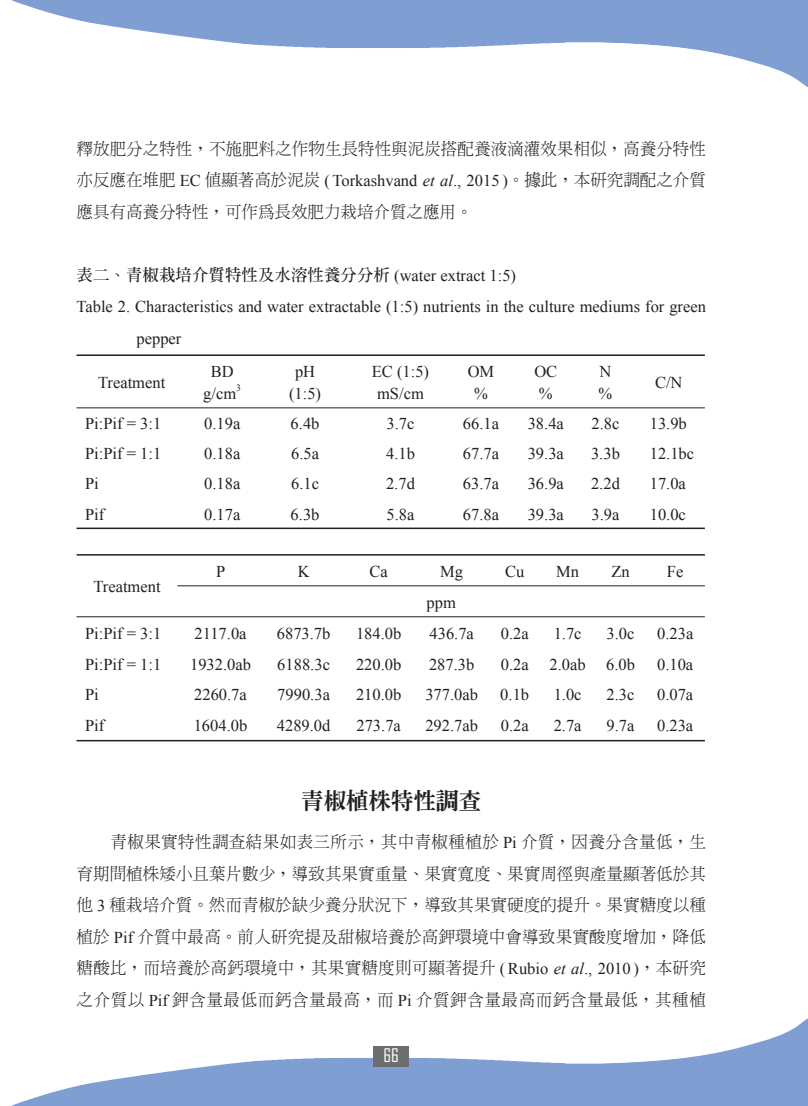
<style>
.page{position:relative;width:808px;height:1106px;background:#fff}
.page>*{position:absolute;margin:0;border:0;box-sizing:border-box;transform-origin:0 0}
.t1{font:800 22.5px "Inn Ming";color:#231f20}
.t2{font:18px "Agency FB";color:#fff}
.t3{font:16.5px/22.5px "Times New Roman";color:#231f20;text-align:center}
.t4{font:16.5px/31.5px "AR Ming B5 Light E Ten B5 H";letter-spacing:.01em;color:#231f20;text-align:justify}
.t5{font:16.5px "AR Ming B5 Bold E Ten B5 H";color:#231f20}
.t6{font:9.6px "Times New Roman";color:#231f20}
.s1{font-family:"Times New Roman"}
.s2{font-family:"Times New Roman";font-style:italic}
</style>
<div class="page">
<img style="left:11px;top:1018px;width:797px;height:88px">
<div style="left:374px;top:1046px;width:35px;height:21px;background:#6d6e70"></div>
<img style="left:11px;top:0;width:797px;height:88px">
<hr style="left:77px;top:354px;width:628px;height:2px;background:#231f20">
<hr style="left:77px;top:527px;width:628px;height:2px;background:#231f20">
<hr style="left:77px;top:407px;width:628px;height:1px;background:#231f20">
<hr style="left:77px;top:554px;width:628px;height:1px;background:#231f20">
<hr style="left:77px;top:740px;width:628px;height:1px;background:#231f20">
<hr style="left:77px;top:616px;width:628px;height:1px;background:#231f20">
<hr style="left:177px;top:585px;width:528px;height:1px;background:#231f20">
<p class="t4" style="left:77px;top:135px;width:631px">釋放肥分之特性，不施肥料之作物生長特性與泥炭搭配養液滴灌效果相似，高養分特性亦反應在堆肥 <span class="s1">EC</span> 值顯著高於泥炭 <span class="s1">( Torkashvand</span> <span class="s2">et al</span><span class="s1">., 2015 )</span>。據此，本研究調配之介質應具有高養分特性，可作為長效肥力栽培介質之應用。</p>
<p class="t5" style="left:77px;top:268px;width:441px">表二、青椒栽培介質特性及水溶性養分分析 <span class="s1">(water extract 1:5)</span></p>
<p class="t3" style="left:137px;top:291px;width:571px;line-height:31.5px;text-align:left;text-indent:-60px">Table 2. Characteristics and water extractable (1:5) nutrients in the culture mediums for green pepper</p>
<p class="t3" style="left:98px;top:371px;width:69px">Treatment</p>
<p class="t3" style="left:203px;top:360px;width:34px">BD g/cm</p>
<p class="t3" style="left:289px;top:360px;width:34px">pH (1:5)</p>
<p class="t3" style="left:372px;top:360px;width:59px">EC (1:5) mS/cm</p>
<p class="t3" style="left:468px;top:360px;width:28px">OM %</p>
<p class="t3" style="left:534px;top:360px;width:24px;text-align:left">OC %</p>
<p class="t3" style="left:599px;top:360px;width:15px;text-align:left">N %</p>
<p class="t3" style="left:655px;top:371px;width:29px">C/N</p>
<p class="t6" style="left:236px;top:382px;width:6px">3</p>
<p class="t3" style="left:85px;top:412px;width:78px">Pi:Pif = 3:1</p>
<p class="t3" style="left:204px;top:412px;width:38px">0.19a</p>
<p class="t3" style="left:291px;top:412px;width:30px">6.4b</p>
<p class="t3" style="left:386px;top:412px;width:29px">3.7c</p>
<p class="t3" style="left:463px;top:412px;width:38px">66.1a</p>
<p class="t3" style="left:528px;top:412px;width:38px">38.4a</p>
<p class="t3" style="left:591px;top:412px;width:29px">2.8c</p>
<p class="t3" style="left:650px;top:412px;width:39px">13.9b</p>
<p class="t3" style="left:85px;top:442px;width:78px">Pi:Pif = 1:1</p>
<p class="t3" style="left:204px;top:442px;width:38px">0.18a</p>
<p class="t3" style="left:291px;top:442px;width:29px">6.5a</p>
<p class="t3" style="left:386px;top:442px;width:30px">4.1b</p>
<p class="t3" style="left:463px;top:442px;width:38px">67.7a</p>
<p class="t3" style="left:528px;top:442px;width:38px">39.3a</p>
<p class="t3" style="left:591px;top:442px;width:30px">3.3b</p>
<p class="t3" style="left:650px;top:442px;width:46px">12.1bc</p>
<p class="t3" style="left:85px;top:472px;width:15px">Pi</p>
<p class="t3" style="left:204px;top:472px;width:38px">0.18a</p>
<p class="t3" style="left:291px;top:472px;width:29px">6.1c</p>
<p class="t3" style="left:386px;top:472px;width:30px">2.7d</p>
<p class="t3" style="left:463px;top:472px;width:38px">63.7a</p>
<p class="t3" style="left:528px;top:472px;width:38px">36.9a</p>
<p class="t3" style="left:591px;top:472px;width:30px">2.2d</p>
<p class="t3" style="left:650px;top:472px;width:38px">17.0a</p>
<p class="t3" style="left:85px;top:502px;width:21px">Pif</p>
<p class="t3" style="left:204px;top:502px;width:38px">0.17a</p>
<p class="t3" style="left:291px;top:502px;width:30px">6.3b</p>
<p class="t3" style="left:386px;top:502px;width:29px">5.8a</p>
<p class="t3" style="left:463px;top:502px;width:38px">67.8a</p>
<p class="t3" style="left:528px;top:502px;width:38px">39.3a</p>
<p class="t3" style="left:591px;top:502px;width:29px">3.9a</p>
<p class="t3" style="left:650px;top:502px;width:38px">10.0c</p>
<p class="t3" style="left:93px;top:575px;width:69px">Treatment</p>
<p class="t3" style="left:216px;top:560px;width:11px">P</p>
<p class="t3" style="left:298px;top:560px;width:13px">K</p>
<p class="t3" style="left:369px;top:560px;width:20px">Ca</p>
<p class="t3" style="left:440px;top:560px;width:24px">Mg</p>
<p class="t3" style="left:505px;top:560px;width:21px">Cu</p>
<p class="t3" style="left:556px;top:560px;width:24px">Mn</p>
<p class="t3" style="left:611px;top:560px;width:20px">Zn</p>
<p class="t3" style="left:667px;top:560px;width:18px">Fe</p>
<p class="t3" style="left:426px;top:590px;width:31px">ppm</p>
<p class="t3" style="left:85px;top:621px;width:78px">Pi:Pif = 3:1</p>
<p class="t3" style="left:194px;top:621px;width:54px">2117.0a</p>
<p class="t3" style="left:277px;top:621px;width:55px">6873.7b</p>
<p class="t3" style="left:356px;top:621px;width:47px">184.0b</p>
<p class="t3" style="left:429px;top:621px;width:46px">436.7a</p>
<p class="t3" style="left:501px;top:621px;width:29px">0.2a</p>
<p class="t3" style="left:554px;top:621px;width:29px">1.7c</p>
<p class="t3" style="left:607px;top:621px;width:29px">3.0c</p>
<p class="t3" style="left:657px;top:621px;width:38px">0.23a</p>
<p class="t3" style="left:85px;top:652px;width:78px">Pi:Pif = 1:1</p>
<p class="t3" style="left:190px;top:652px;width:62px">1932.0ab</p>
<p class="t3" style="left:277px;top:652px;width:54px">6188.3c</p>
<p class="t3" style="left:356px;top:652px;width:47px">220.0b</p>
<p class="t3" style="left:429px;top:652px;width:47px">287.3b</p>
<p class="t3" style="left:501px;top:652px;width:29px">0.2a</p>
<p class="t3" style="left:549px;top:652px;width:87px">2.0ab 6.0b</p>
<p class="t3" style="left:657px;top:652px;width:38px">0.10a</p>
<p class="t3" style="left:85px;top:683px;width:15px">Pi</p>
<p class="t3" style="left:194px;top:683px;width:54px">2260.7a</p>
<p class="t3" style="left:277px;top:683px;width:54px">7990.3a</p>
<p class="t3" style="left:356px;top:683px;width:47px">210.0b</p>
<p class="t3" style="left:425px;top:683px;width:54px">377.0ab</p>
<p class="t3" style="left:500px;top:683px;width:30px">0.1b</p>
<p class="t3" style="left:554px;top:683px;width:29px">1.0c</p>
<p class="t3" style="left:607px;top:683px;width:29px">2.3c</p>
<p class="t3" style="left:657px;top:683px;width:38px">0.07a</p>
<p class="t3" style="left:85px;top:714px;width:21px">Pif</p>
<p class="t3" style="left:194px;top:714px;width:55px">1604.0b</p>
<p class="t3" style="left:277px;top:714px;width:55px">4289.0d</p>
<p class="t3" style="left:356px;top:714px;width:46px">273.7a</p>
<p class="t3" style="left:425px;top:714px;width:54px">292.7ab</p>
<p class="t3" style="left:501px;top:714px;width:29px">0.2a</p>
<p class="t3" style="left:554px;top:714px;width:29px">2.7a</p>
<p class="t3" style="left:607px;top:714px;width:29px">9.7a</p>
<p class="t3" style="left:657px;top:714px;width:38px">0.23a</p>
<h1 class="t1" style="left:301px;top:789px;width:182px">青椒植株特性調查</h1>
<p class="t4" style="left:77px;top:828px;width:631px;text-indent:34px">青椒果實特性調查結果如表三所示，其中青椒種植於 <span class="s1">Pi</span> 介質，因養分含量低，生育期間植株矮小且葉片數少，導致其果實重量、果實寬度、果實周徑與產量顯著低於其他 <span class="s1">3</span> 種栽培介質。然而青椒於缺少養分狀況下，導致其果實硬度的提升。果實糖度以種植於 <span class="s1">Pif</span> 介質中最高。前人研究提及甜椒培養於高鉀環境中會導致果實酸度增加，降低糖酸比，而培養於高鈣環境中，其果實糖度則可顯著提升 <span class="s1">( Rubio</span> <span class="s2">et al</span><span class="s1">., 2010 )</span>，本研究之介質以 <span class="s1">Pif</span> 鉀含量最低而鈣含量最高，而 <span class="s1">Pi</span> 介質鉀含量最高而鈣含量最低，其種植</p>
<p class="t2" style="left:384px;top:1044px;width:17px">66</p>
</div>
